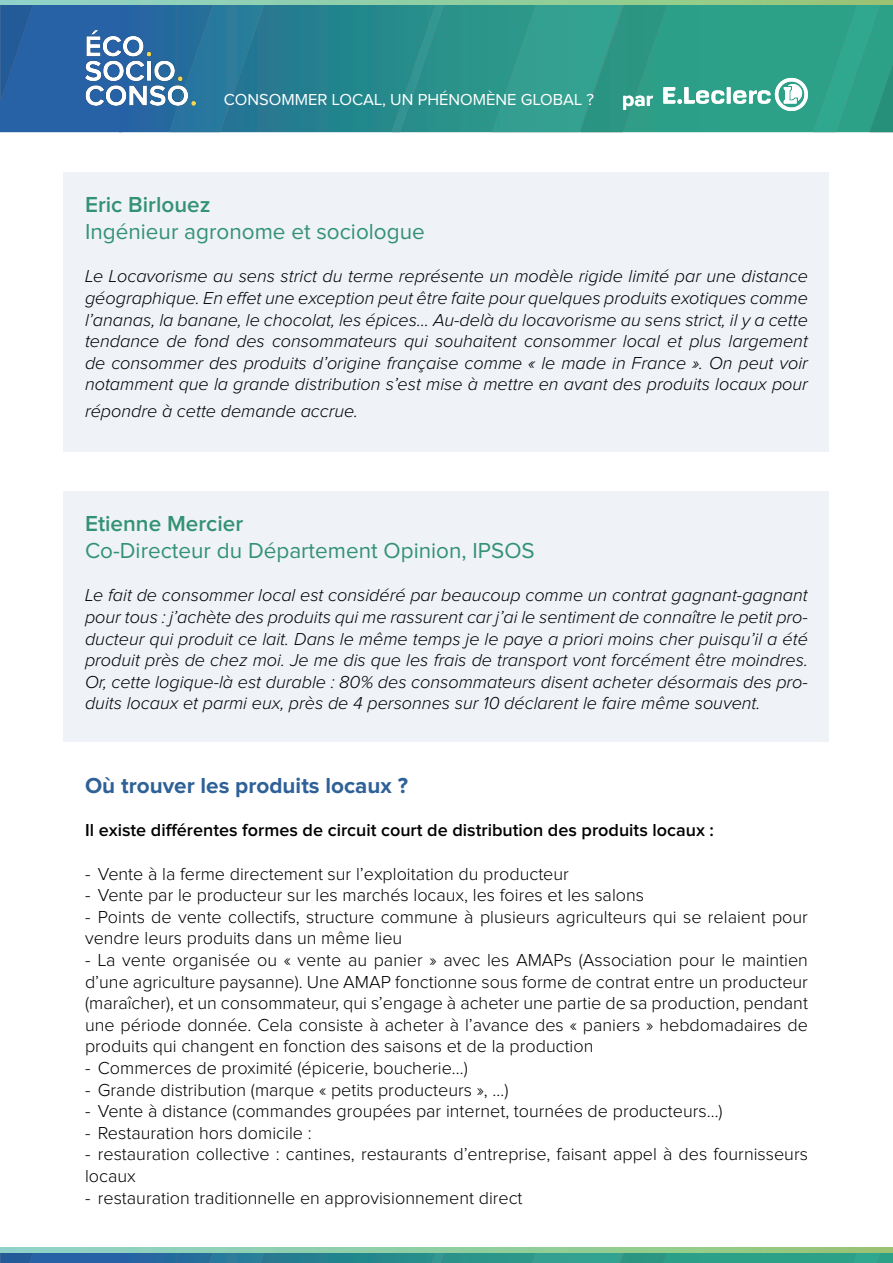
<style>
.page{position:relative;width:893px;height:1263px;background:#fff}
.page>*{position:absolute;margin:0;border:0;box-sizing:border-box;transform-origin:0 0}
.t1{font:22.5px "Proxima Nova";color:#339274}
.t2{font:700 22.5px "Proxima Nova";color:#2e6198}
.t3{font:600 22.5px "Proxima Nova";color:#339274}
.t4{font:700 21px "Proxima Nova";color:#fff}
.t5{font:italic 300 18px/21.6px "Proxima Nova";color:#000;text-align:justify}
.t6{font:300 18px/21.6px "Proxima Nova";color:#000}
.t7{font:600 18px "Proxima Nova";color:#000}
.t8{font:16.5px "Proxima Nova";color:#fff}
</style>
<div class="page">
<svg style="left:0;top:1252px;width:893px;height:11px;background:#338f92"></svg>
<svg style="left:0;top:1248px;width:893px;height:4px;background:#92cda0"></svg>
<svg style="left:0;top:5px;width:492px;height:127px;background:#267995"></svg>
<svg style="left:169px;top:5px;width:96px;height:127px;background:#27769a"></svg>
<svg style="left:392px;top:5px;width:53px;height:127px;background:#2a8e8c"></svg>
<svg style="left:1px;top:5px;width:33px;height:95px;background:#255e9f"></svg>
<svg style="left:0;top:0;width:893px;height:5px;background:#90cfae"></svg>
<img style="left:85px;top:31px;width:111px;height:75px">
<svg style="left:492px;top:1px;width:401px;height:131px;background:#37a28c"></svg>
<div style="left:64px;top:172px;width:765px;height:279px;background:#eff2f7"></div>
<div style="left:64px;top:491px;width:765px;height:250px;background:#eff2f7"></div>
<p class="t8" style="left:224px;top:92px;width:372px">CONSOMMER LOCAL, UN PHÉNOMÈNE GLOBAL ?</p>
<p class="t4" style="left:622px;top:89px;width:33px">par</p>
<p class="t3" style="left:85px;top:194px;width:127px">Eric Birlouez</p>
<p class="t1" style="left:85px;top:221px;width:341px">Ingénieur agronome et sociologue</p>
<p class="t5" style="left:85px;top:266px;width:724px">Le Locavorisme au sens strict du terme représente un modèle rigide limité par une distance géographique. En effet une exception peut être faite pour quelques produits exotiques comme l’ananas, la banane, le chocolat, les épices… Au-delà du locavorisme au sens strict, il y a cette tendance de fond des consommateurs qui souhaitent consommer local et plus largement de consommer des produits d’origine française comme « le made in France ». On peut voir notamment que la grande distribution s’est mise à mettre en avant des produits locaux pour</p>
<p class="t5" style="left:85px;top:401px;width:275px">répondre à cette demande accrue.</p>
<p class="t3" style="left:85px;top:513px;width:160px">Etienne Mercier</p>
<p class="t1" style="left:85px;top:540px;width:451px">Co-Directeur du Département Opinion, IPSOS</p>
<p class="t5" style="left:85px;top:585px;width:724px">Le fait de consommer local est considéré par beaucoup comme un contrat gagnant-gagnant pour tous : j’achète des produits qui me rassurent car j’ai le sentiment de connaître le petit pro&shy;ducteur qui produit ce lait. Dans le même temps je le paye a priori moins cher puisqu’il a été produit près de chez moi. Je me dis que les frais de transport vont forcément être moindres.<br>Or, cette logique-là est durable : 80% des consommateurs disent acheter désormais des pro&shy;duits locaux et parmi eux, près de 4 personnes sur 10 déclarent le faire même souvent.</p>
<p class="t2" style="left:85px;top:775px;width:324px">Où trouver les produits locaux ?</p>
<p class="t7" style="left:85px;top:822px;width:630px">Il existe différentes formes de circuit court de distribution des produits locaux :</p>
<p class="t6" style="left:85px;top:863px;width:485px">- Vente à la ferme directement sur l’exploitation du producteur</p>
<p class="t6" style="left:85px;top:885px;width:561px">- Vente par le producteur sur les marchés locaux, les foires et les salons</p>
<p class="t6" style="left:85px;top:907px;width:724px">- Points de vente collectifs, structure commune à plusieurs agriculteurs qui se relaient pour vendre leurs produits dans un même lieu</p>
<p class="t6" style="left:85px;top:950px;width:724px;text-align:justify">- La vente organisée ou « vente au panier » avec les AMAPs (Association pour le maintien d’une agriculture paysanne). Une AMAP fonctionne sous forme de contrat entre un producteur (maraîcher), et un consommateur, qui s’engage à acheter une partie de sa production, pendant une période donnée. Cela consiste à acheter à l’avance des « paniers » hebdomadaires de produits qui changent en fonction des saisons et de la production</p>
<p class="t6" style="left:85px;top:1058px;width:384px">- Commerces de proximité (épicerie, boucherie…)</p>
<p class="t6" style="left:85px;top:1079px;width:425px">- Grande distribution (marque « petits producteurs », …)</p>
<p class="t6" style="left:85px;top:1101px;width:639px">- Vente à distance (commandes groupées par internet, tournées de producteurs…)</p>
<p class="t6" style="left:85px;top:1123px;width:228px">- Restauration hors domicile :</p>
<p class="t6" style="left:85px;top:1144px;width:724px">- restauration collective : cantines, restaurants d’entreprise, faisant appel à des fournisseurs locaux</p>
<p class="t6" style="left:85px;top:1187px;width:439px">- restauration traditionnelle en approvisionnement direct</p>
</div>
